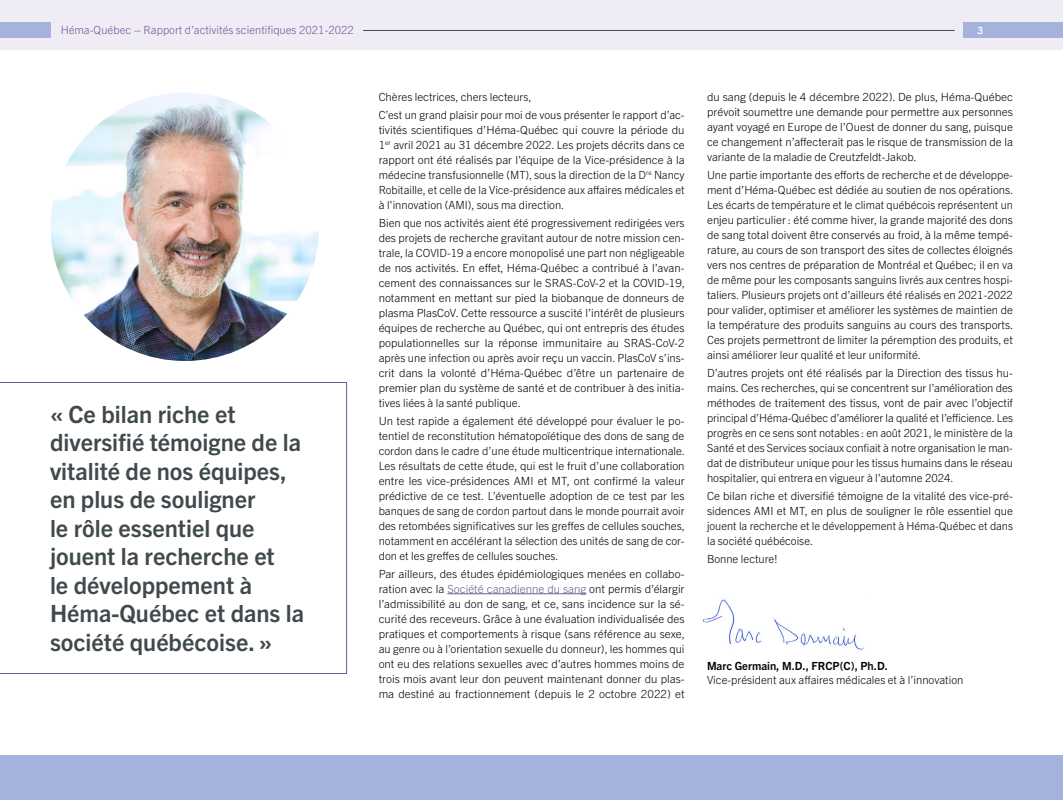
<style>
.page{position:relative;width:1063px;height:800px;background:#fff}
.page>*{position:absolute;margin:0;border:0;box-sizing:border-box;transform-origin:0 0}
.t1{font:700 23.69px/28.4px "Trade Gothic Next LT Pro";color:#40494c}
.t2{font:300 11.25px/15px "Trade Gothic Next LT Pro";color:#000;text-align:justify}
.t3{font:300 11.25px "Trade Gothic Next LT Pro";color:#6d5996}
.t4{font:700 11.25px "Trade Gothic Next LT Pro";color:#000}
.t5{font:700 10px "Trade Gothic Next LT Pro";color:#fff}
.s1{color:#6d5996}
</style>
<div class="page">
<div style="left:0;top:0;width:1062px;height:50px;background:#efecf6"></div>
<div style="left:962px;top:22px;width:100px;height:16px;background:#a5b2dc"></div>
<div style="left:0;top:22px;width:51px;height:16px;background:#a5b2dc"></div>
<hr style="left:363px;top:30px;width:591px;height:1px;background:#40494c">
<div style="left:0;top:756px;width:1062px;height:44px;background:#a5b2dc"></div>
<hr style="left:447px;top:593px;width:139px;height:1px;background:#6d5996">
<img style="left:702px;top:599px;width:163px;height:51px">
<img style="left:51px;top:93px;width:268px;height:268px;border-radius:134px">
<svg style="left:0;top:382px;width:347px;height:292px"></svg>
<p class="t3" style="left:61px;top:23px;width:295px">Héma-Québec – Rapport d’activités scientifiques 2021-2022</p>
<p class="t5" style="left:977px;top:24px;width:7px">3</p>
<h1 class="t1" style="left:50px;top:399px;width:256px">« Ce bilan riche et diversifié témoigne de la vitalité de nos équipes, en plus de souligner<br>le rôle essentiel que jouent la recherche et<br>le développement à<br>Héma‑Québec et dans la société québécoise. »</h1>
<p class="t2" style="left:379px;top:88px;width:307px;line-height:17.8px">Chères lectrices, chers lecteurs,<br>C’est un grand plaisir pour moi de vous présenter le rapport d’ac‑</p>
<p class="t2" style="left:379px;top:122px;width:307px">tivités scientifiques d’Héma‑Québec qui couvre la période du 1<sup>er</sup> avril 2021 au 31 décembre 2022. Les projets décrits dans ce rapport ont été réalisés par l’équipe de la Vice-présidence à la médecine transfusionnelle (MT), sous la direction de la D<sup>re</sup> Nancy Robitaille, et celle de la Vice-présidence aux affaires médicales et à l'innovation (AMI), sous ma direction.</p>
<p class="t2" style="left:379px;top:215px;width:308px">Bien que nos activités aient été progressivement redirigées vers des projets de recherche gravitant autour de notre mission cen‑ trale, la COVID-19 a encore monopolisé une part non négligeable de nos activités. En effet, Héma‑Québec a contribué à l’avan‑ cement des connaissances sur le SRAS‑CoV‑2 et la COVID-19, notamment en mettant sur pied la biobanque de donneurs de plasma PlasCoV. Cette ressource a suscité l’intérêt de plusieurs équipes de recherche au Québec, qui ont entrepris des études populationnelles sur la réponse immunitaire au SRAS‑CoV‑2 après une infection ou après avoir reçu un vaccin. PlasCoV s’ins‑ crit dans la volonté d’Héma‑Québec d’être un partenaire de premier plan du système de santé et de contribuer à des initia‑ tives liées à la santé publique.</p>
<p class="t2" style="left:379px;top:412px;width:308px">Un test rapide a également été développé pour évaluer le po‑ tentiel de reconstitution hématopoïétique des dons de sang de cordon dans le cadre d’une étude multicentrique internationale.<br>Les résultats de cette étude, qui est le fruit d’une collaboration entre les vice-présidences AMI et MT, ont confirmé la valeur prédictive de ce test. L’éventuelle adoption de ce test par les banques de sang de cordon partout dans le monde pourrait avoir des retombées significatives sur les greffes de cellules souches, notamment en accélérant la sélection des unités de sang de cor‑ don et les greffes de cellules souches.</p>
<p class="t2" style="left:379px;top:565px;width:308px">Par ailleurs, des études épidémiologiques menées en collabo‑ ration avec la <span class="s1">Société canadienne du sang</span> ont permis d’élargir l’admissibilité au don de sang, et ce, sans incidence sur la sé‑ curité des receveurs. Grâce à une évaluation individualisée des pratiques et comportements à risque (sans référence au sexe, au genre ou à l’orientation sexuelle du donneur), les hommes qui ont eu des relations sexuelles avec d’autres hommes moins de trois mois avant leur don peuvent maintenant donner du plas‑ ma destiné au fractionnement (depuis le 2 octobre 2022) et</p>
<p class="t2" style="left:707px;top:89px;width:307px">du sang (depuis le 4 décembre 2022). De plus, Héma‑Québec prévoit soumettre une demande pour permettre aux personnes ayant voyagé en Europe de l’Ouest de donner du sang, puisque ce changement n’affecterait pas le risque de transmission de la variante de la maladie de Creutzfeldt‑Jakob.</p>
<p class="t2" style="left:707px;top:167px;width:308px">Une partie importante des efforts de recherche et de développe‑ ment d’Héma-Québec est dédiée au soutien de nos opérations.<br>Les écarts de température et le climat québécois représentent un enjeu particulier : été comme hiver, la grande majorité des dons de sang total doivent être conservés au froid, à la même tempé‑ rature, au cours de son transport des sites de collectes éloignés vers nos centres de préparation de Montréal et Québec; il en va de même pour les composants sanguins livrés aux centres hospi‑ taliers. Plusieurs projets ont d’ailleurs été réalisés en 2021-2022 pour valider, optimiser et améliorer les systèmes de maintien de la température des produits sanguins au cours des transports.<br>Ces projets permettront de limiter la péremption des produits, et ainsi améliorer leur qualité et leur uniformité.</p>
<p class="t2" style="left:707px;top:365px;width:307px">D’autres projets ont été réalisés par la Direction des tissus hu‑ mains. Ces recherches, qui se concentrent sur l’amélioration des méthodes de traitement des tissus, vont de pair avec l’objectif principal d’Héma‑Québec d’améliorer la qualité et l’efficience. Les progrès en ce sens sont notables : en août 2021, le ministère de la Santé et des Services sociaux confiait à notre organisation le man‑ dat de distributeur unique pour les tissus humains dans le réseau hospitalier, qui entrera en vigueur à l’automne 2024.</p>
<p class="t2" style="left:707px;top:487px;width:307px">Ce bilan riche et diversifié témoigne de la vitalité des vice‑pré‑ sidences AMI et MT, en plus de souligner le rôle essentiel que jouent la recherche et le développement à Héma‑Québec et dans la société québécoise.</p>
<p class="t2" style="left:707px;top:550px;width:72px">Bonne lecture!</p>
<p class="t4" style="left:707px;top:658px;width:182px">Marc Germain, M.D., FRCP(C), Ph.D.</p>
<p class="t2" style="left:707px;top:672px;width:258px">Vice-président aux affaires médicales et à l’innovation</p>
</div>
